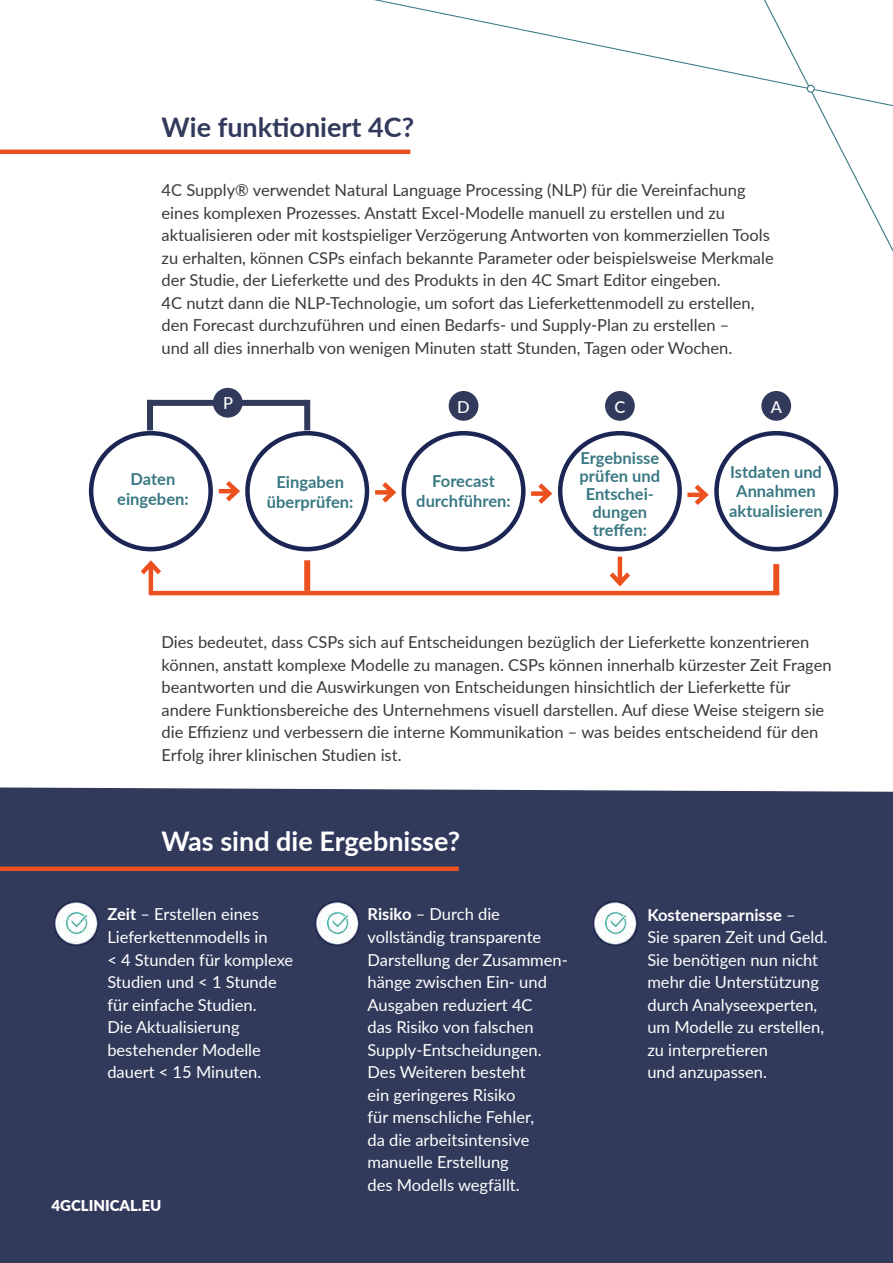
<style>
.page{position:relative;width:893px;height:1263px;background:#fff}
.page>*{position:absolute;margin:0;border:0;box-sizing:border-box;transform-origin:0 0}
.t1{font:700 27px "Lato";color:#fff}
.t2{font:700 27px "Lato";color:#323a5b}
.t3{font:16.5px/22.5px "Lato";color:#393a39}
.t4{font:16.5px/22.5px "Lato";color:#fff}
.t5{font:700 16.5px/19.8px "Lato";color:#3a7984;text-align:center}
.t6{font:500 16.5px "Lato";color:#fff}
.t7{font:900 15px "Lato";color:#fff}
.s1{font-weight:700}
</style>
<div class="page">
<hr style="left:0;top:150px;width:410px;height:4px;background:#eb501e">
<div style="left:0;top:787px;width:893px;height:476px;background:#323a5b"></div>
<div style="left:0;top:866px;width:459px;height:5px;background:#eb501e"></div>
<svg style="left:374px;top:0;width:390px;height:80px"></svg>
<svg style="left:764px;top:0;width:129px;height:252px"></svg>
<div style="left:807px;top:85px;width:7px;height:7px;background:#fff;border-radius:50%"></div>
<div style="left:807px;top:85px;width:8px;height:8px;border:1px solid #3a7984;border-radius:50%"></div>
<div style="left:773px;top:564px;width:6px;height:31px;background:#eb501e"></div>
<div style="left:245px;top:431px;width:124px;height:120px;border:4px solid #1c2654;border-radius:50%"></div>
<div style="left:402px;top:431px;width:124px;height:120px;border:4px solid #1c2654;border-radius:50%"></div>
<div style="left:89px;top:431px;width:124px;height:120px;border:4px solid #1c2654;border-radius:50%"></div>
<div style="left:714px;top:431px;width:124px;height:120px;border:4px solid #1c2654;border-radius:50%"></div>
<div style="left:558px;top:431px;width:124px;height:120px;border:4px solid #1c2654;border-radius:50%"></div>
<hr style="left:149px;top:591px;width:630px;height:4px;background:#eb501e">
<hr style="left:618px;top:557px;width:4px;height:26px;background:#eb501e">
<svg style="left:609px;top:568px;width:21px;height:19px"></svg>
<div style="left:304px;top:560px;width:6px;height:31px;background:#eb501e"></div>
<hr style="left:149px;top:564px;width:4px;height:30px;background:#eb501e">
<svg style="left:140px;top:560px;width:21px;height:19px"></svg>
<hr style="left:219px;top:489px;width:18px;height:4px;background:#eb501e">
<svg style="left:221px;top:481px;width:19px;height:21px"></svg>
<div style="left:375px;top:490px;width:18px;height:5px;background:#eb501e"></div>
<svg style="left:377px;top:482px;width:20px;height:21px"></svg>
<div style="left:531px;top:491px;width:18px;height:5px;background:#eb501e"></div>
<svg style="left:533px;top:483px;width:20px;height:21px"></svg>
<svg style="left:687px;top:493px;width:3px;height:4px"></svg>
<svg style="left:690px;top:484px;width:19px;height:21px"></svg>
<div style="left:147px;top:400px;width:6px;height:30px;background:#323a5b"></div>
<div style="left:304px;top:400px;width:6px;height:30px;background:#323a5b"></div>
<div style="left:147px;top:400px;width:160px;height:6px;background:#323a5b"></div>
<div style="left:214px;top:389px;width:28px;height:28px;background:#323a5b;border-radius:50%"></div>
<div style="left:213px;top:388px;width:30px;height:30px;border:2px solid #323a5b;border-radius:50%"></div>
<div style="left:449px;top:392px;width:29px;height:28px;background:#323a5b;border-radius:50%"></div>
<div style="left:449px;top:391px;width:29px;height:30px;border:2px solid #323a5b;border-radius:50%"></div>
<div style="left:606px;top:392px;width:28px;height:28px;background:#323a5b;border-radius:50%"></div>
<div style="left:605px;top:391px;width:30px;height:30px;border:2px solid #323a5b;border-radius:50%"></div>
<div style="left:762px;top:392px;width:28px;height:28px;background:#323a5b;border-radius:50%"></div>
<div style="left:761px;top:391px;width:30px;height:30px;border:2px solid #323a5b;border-radius:50%"></div>
<img style="left:51px;top:898px;width:49px;height:49px">
<img style="left:312px;top:898px;width:49px;height:49px">
<img style="left:590px;top:898px;width:49px;height:49px">
<h1 class="t2" style="left:162px;top:107px;width:254px">Wie funktioniert 4C?</h1>
<p class="t3" style="left:162px;top:178px;width:614px">4C Supply® verwendet Natural Language Processing (NLP) für die Vereinfachung eines komplexen Prozesses. Anstatt Excel-Modelle manuell zu erstellen und zu aktualisieren oder mit kostspieliger Verzögerung Antworten von kommerziellen Tools zu erhalten, können CSPs einfach bekannte Parameter oder beispielsweise Merkmale der Studie, der Lieferkette und des Produkts in den 4C Smart Editor eingeben.<br>4C nutzt dann die NLP-Technologie, um sofort das Lieferkettenmodell zu erstellen, den Forecast durchzuführen und einen Bedarfs- und Supply-Plan zu erstellen –<br>und all dies innerhalb von wenigen Minuten statt Stunden, Tagen oder Wochen.</p>
<p class="t6" style="left:223px;top:391px;width:11px">P</p>
<p class="t6" style="left:457px;top:395px;width:14px">D</p>
<p class="t6" style="left:614px;top:395px;width:12px">C</p>
<p class="t6" style="left:771px;top:395px;width:13px">A</p>
<p class="t5" style="left:117px;top:469px;width:73px">Daten eingeben:</p>
<p class="t5" style="left:267px;top:471px;width:88px">Eingaben überprüfen:</p>
<p class="t5" style="left:580px;top:448px;width:82px;line-height:18px">Ergebnisse prüfen und<br>Entschei&shy;dungen treffen:</p>
<p class="t5" style="left:416px;top:471px;width:96px">Forecast durchführen:</p>
<p class="t5" style="left:729px;top:461px;width:95px">Istdaten und<br>Annahmen aktualisieren</p>
<p class="t3" style="left:162px;top:630px;width:671px">Dies bedeutet, dass CSPs sich auf Entscheidungen bezüglich der Lieferkette konzentrieren können, anstatt komplexe Modelle zu managen. CSPs können innerhalb kürzester Zeit Fragen beantworten und die Auswirkungen von Entscheidungen hinsichtlich der Lieferkette für andere Funktionsbereiche des Unternehmens visuell darstellen. Auf diese Weise steigern sie die Effizienz und verbessern die interne Kommunikation – was beides entscheidend für den Erfolg ihrer klinischen Studien ist.</p>
<h1 class="t1" style="left:162px;top:822px;width:300px">Was sind die Ergebnisse?</h1>
<p class="t4" style="left:107px;top:902px;width:187px"><span class="s1">Zeit</span> – Erstellen eines<br>Lieferkettenmodells in<br>&lt; 4 Stunden für komplexe<br>Studien und &lt; 1 Stunde für einfache Studien.<br>Die Aktualisierung bestehender Modelle dauert &lt; 15 Minuten.</p>
<p class="t7" style="left:51px;top:1194px;width:111px">4GCLINICAL.EU</p>
<p class="t4" style="left:367px;top:902px;width:200px"><span class="s1">Risiko</span> – Durch die vollständig transparente<br>Darstellung der Zusammen&shy;hänge zwischen Ein- und<br>Ausgaben reduziert 4C<br>das Risiko von falschen<br>Supply-Entscheidungen.<br>Des Weiteren besteht<br>ein geringeres Risiko<br>für menschliche Fehler,<br>da die arbeitsintensive manuelle Erstellung<br>des Modells wegfällt.</p>
<p class="t4" style="left:647px;top:902px;width:182px"><span class="s1">Kostenersparnisse</span> –<br>Sie sparen Zeit und Geld.<br>Sie benötigen nun nicht mehr die Unterstützung durch Analyseexperten, um Modelle zu erstellen, zu interpretieren<br>und anzupassen.</p>
</div>
